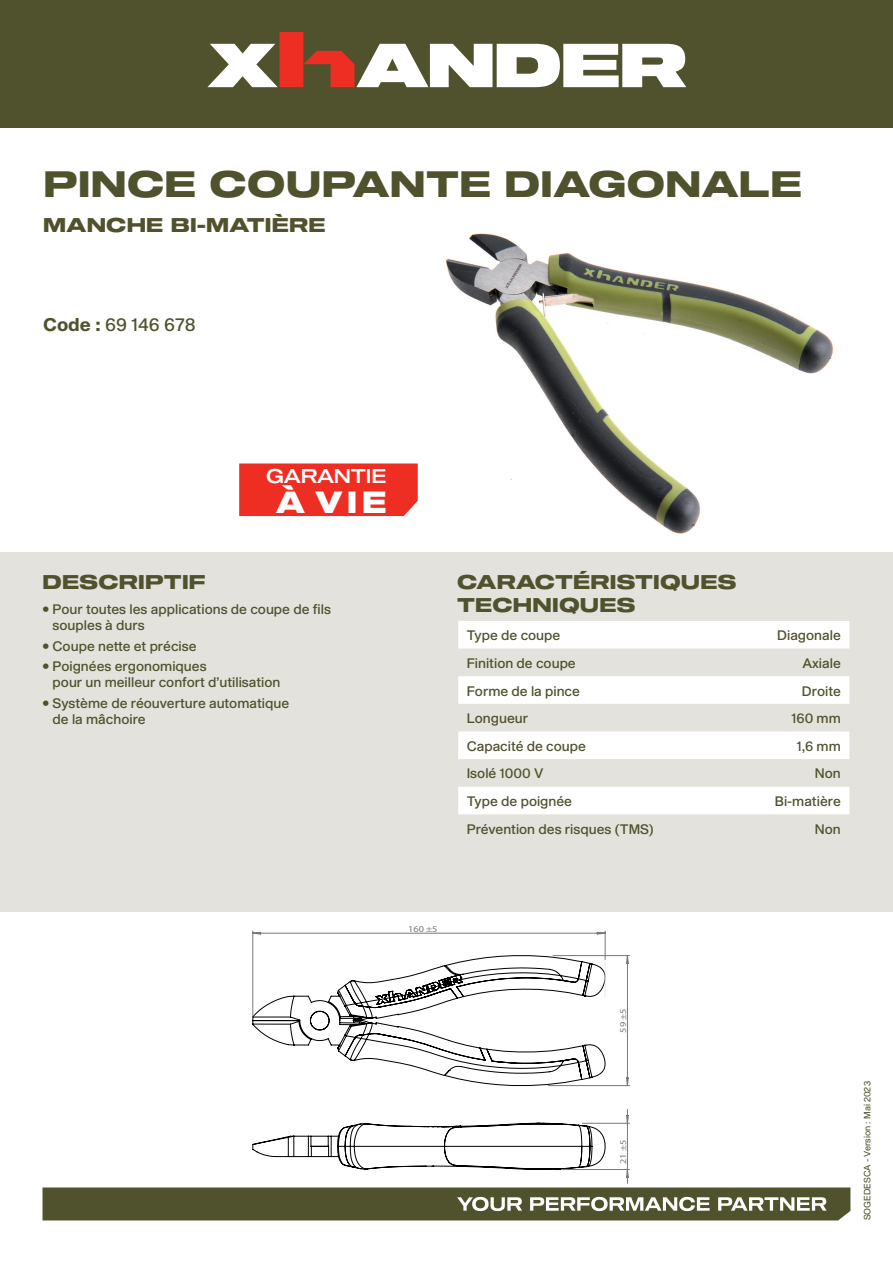
<style>
.page{position:relative;width:893px;height:1263px;background:#fff}
.page>*{position:absolute;margin:0;border:0;box-sizing:border-box;transform-origin:0 0}
.NOM_PRODUIT{font:36px "Shapiro 75 Heavy Extd";letter-spacing:.01em;color:#50512d}
.t1{font:30px "Shapiro 85 Super Heavy Wide";color:#fff}
.SsTitre{font:19.5px/22.5px "Shapiro 75 Heavy Extd";letter-spacing:.01em;color:#50512d}
.t2{font:19.5px "Shapiro 55 Middle Wide";letter-spacing:-.015em;color:#fff}
.Code_Norme{font:18px "Shapiro 55 Middle";color:#50512d}
.Txt_courant{font:13.5px/16.2px "Shapiro 55 Middle";color:#50512d}
.Txt_courant-2{font:9px "Shapiro 45 Welter";color:#50512d}
.t3{font:9px "Myriad Pro";color:#75797b;scale:1.15 1}
.s1{font-family:"Shapiro 75";font-weight:800}
</style>
<div class="page">
<div style="left:0;top:0;width:893px;height:128px;background:#50512d"></div>
<svg style="left:207px;top:32px;width:479px;height:55px"></svg>
<div style="left:0;top:553px;width:893px;height:359px;background:#e3e2dc"></div>
<svg style="left:458px;top:621px;width:391px;height:138px;fill:#fff"></svg>
<div style="left:458px;top:787px;width:391px;height:27px;background:#fff"></div>
<img style="left:362px;top:233px;width:472px;height:301px">
<div style="left:239px;top:463px;width:179px;height:53px;background:#ee2e22"></div>
<svg style="left:43px;top:931px;width:807px;height:289px"></svg>
<p class="NOM_PRODUIT" style="left:43px;top:159px;width:760px">PINCE COUPANTE DIAGONALE</p>
<p class="SsTitre" style="left:43px;top:215px;width:284px">MANCHE BI-MATIÈRE</p>
<p class="Code_Norme" style="left:43px;top:311px;width:154px"><span class="s1">Code :</span> 69 146 678</p>
<p class="t2" style="left:266px;top:462px;width:122px">GARANTIE</p>
<p class="t1" style="left:276px;top:480px;width:112px">À V EI</p>
<p class="SsTitre" style="left:43px;top:572px;width:165px">DESCRIPTIF</p>
<p class="Txt_courant" style="left:53px;top:601px;width:280px;text-indent:-10px">• Pour toutes les applications de coupe de fils souples à durs</p>
<p class="Txt_courant" style="left:43px;top:638px;width:156px">• Coupe nette et précise</p>
<p class="Txt_courant" style="left:53px;top:659px;width:229px;text-indent:-10px">• Poignées ergonomiques<br>pour un meilleur confort d’utilisation</p>
<p class="Txt_courant" style="left:53px;top:695px;width:238px;text-indent:-10px">• Système de réouverture automatique de la mâchoire</p>
<p class="SsTitre" style="left:457px;top:572px;width:281px">CARACTÉRISTIQUES<br>TECHNIQUES</p>
<p class="Txt_courant" style="left:467px;top:628px;width:95px">Type de coupe</p>
<p class="Txt_courant" style="left:467px;top:655px;width:111px">Finition de coupe</p>
<p class="Txt_courant" style="left:467px;top:683px;width:115px">Forme de la pince</p>
<p class="Txt_courant" style="left:467px;top:711px;width:63px">Longueur</p>
<p class="Txt_courant" style="left:467px;top:738px;width:121px">Capacité de coupe</p>
<p class="Txt_courant" style="left:467px;top:766px;width:78px">Isolé 1000 V</p>
<p class="Txt_courant" style="left:467px;top:794px;width:107px">Type de poignée</p>
<p class="Txt_courant" style="left:467px;top:821px;width:189px">Prévention des risques (TMS)</p>
<p class="t3" style="left:408px;top:923px;width:27px">160 ±5</p>
<p class="t3" style="left:618px;top:1032px;width:22px;rotate:-90deg">59 ±5</p>
<p class="t3" style="left:618px;top:1164px;width:22px;rotate:-90deg">21 ±5</p>
<p class="Txt_courant" style="left:777px;top:628px;width:65px">Diagonale</p>
<p class="Txt_courant" style="left:802px;top:655px;width:40px">Axiale</p>
<p class="Txt_courant" style="left:802px;top:683px;width:40px">Droite</p>
<p class="Txt_courant" style="left:791px;top:711px;width:51px">160 mm</p>
<p class="Txt_courant" style="left:797px;top:738px;width:46px">1,6 mm</p>
<p class="Txt_courant" style="left:815px;top:766px;width:27px">Non</p>
<p class="Txt_courant" style="left:775px;top:794px;width:67px">Bi-matière</p>
<p class="Txt_courant" style="left:815px;top:821px;width:27px">Non</p>
<p class="Txt_courant-2" style="left:861px;top:1220px;width:141px;rotate:-90deg">SOGEDESCA - Version : Mai 2023</p>
</div>
